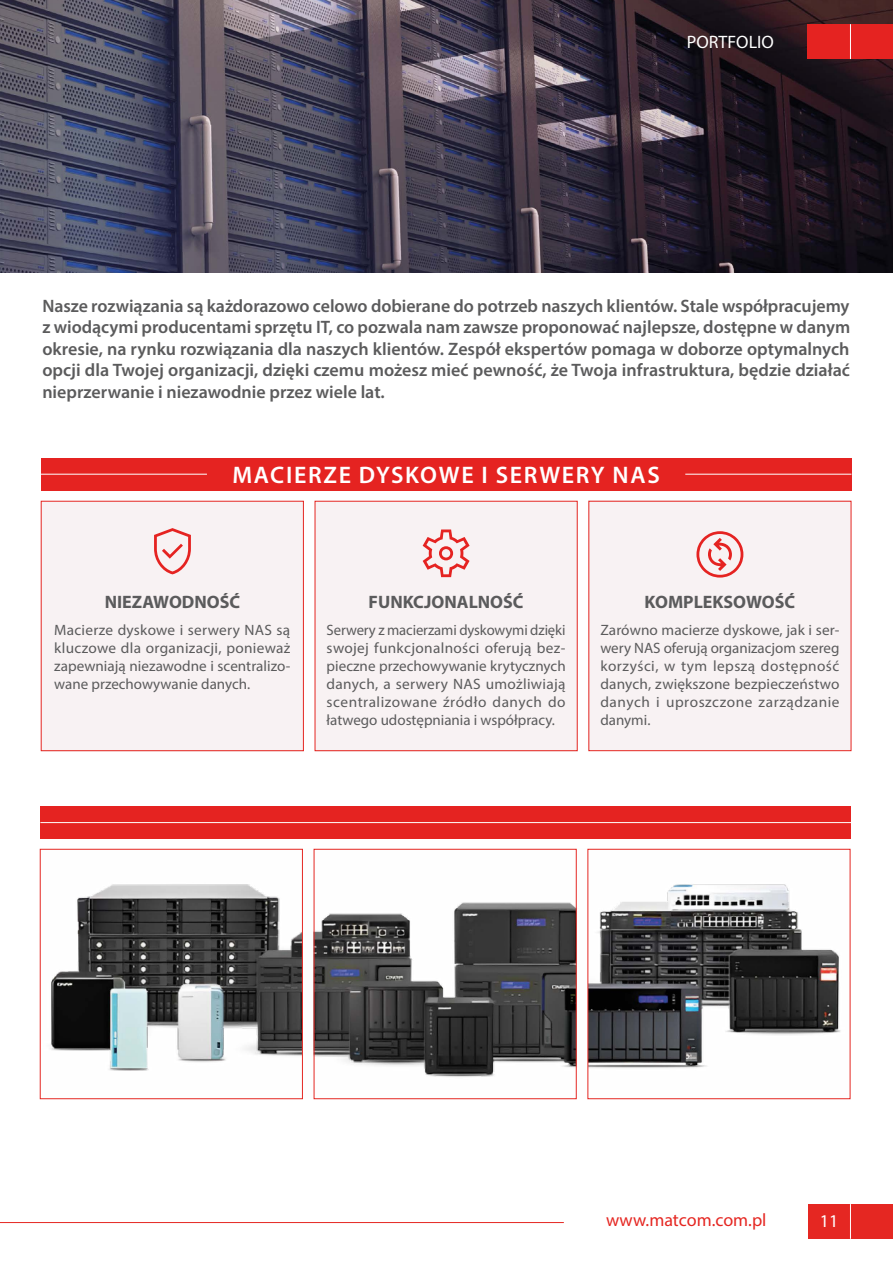
<style>
.page{position:relative;width:893px;height:1263px;background:#fff}
.page>*{position:absolute;margin:0;border:0;box-sizing:border-box;transform-origin:0 0}
.t1{font:600 24px "Myriad Pro";letter-spacing:.07em;color:#fff}
.t2{font:600 18px/21.6px "Myriad Pro";color:#5b5b5c;text-align:justify}
.t3{font:700 18px "Myriad Pro";color:#5b5b5c}
.t4{font:18px "Myriad Pro";color:#e52722}
.t5{font:18px "Myriad Pro";color:#fff}
.t6{font:15px/18px "Myriad Pro";letter-spacing:.005em;color:#5b5b5c;text-align:justify}
</style>
<div class="page">
<div style="left:808px;top:1204px;width:85px;height:35px;background:#e52722"></div>
<hr style="left:850px;top:1204px;width:1px;height:35px;background:#fff">
<hr style="left:0;top:1222px;width:564px;height:1px;background:#e52722">
<img style="left:50px;top:849px;width:791px;height:250px">
<img style="left:0;top:0;width:893px;height:273px">
<div style="left:808px;top:24px;width:85px;height:35px;background:#e52321"></div>
<hr style="left:850px;top:24px;width:1px;height:35px;background:#fff">
<div style="left:589px;top:501px;width:262px;height:250px;background:#f8f2f3"></div>
<div style="left:315px;top:501px;width:262px;height:250px;background:#f8f2f3"></div>
<div style="left:41px;top:501px;width:262px;height:250px;background:#f8f2f3"></div>
<div style="left:41px;top:458px;width:810px;height:33px;background:#e52321"></div>
<svg style="left:423px;top:529px;width:47px;height:48px"></svg>
<div style="left:41px;top:501px;width:263px;height:250px;border:1px solid #e52722"></div>
<div style="left:315px;top:501px;width:263px;height:250px;border:1px solid #e52722"></div>
<div style="left:588px;top:501px;width:263px;height:250px;border:1px solid #e52722"></div>
<hr style="left:41px;top:474px;width:166px;height:1px;background:#fff">
<hr style="left:685px;top:474px;width:166px;height:1px;background:#fff">
<svg style="left:154px;top:528px;width:37px;height:46px"></svg>
<svg style="left:696px;top:531px;width:47px;height:47px"></svg>
<div style="left:40px;top:806px;width:811px;height:33px;background:#e52321"></div>
<hr style="left:40px;top:822px;width:812px;height:1px;background:#fff">
<div style="left:40px;top:849px;width:263px;height:250px;border:1px solid #e52722"></div>
<div style="left:314px;top:849px;width:263px;height:250px;border:1px solid #e52722"></div>
<div style="left:587px;top:849px;width:263px;height:250px;border:1px solid #e52722"></div>
<p class="t5" style="left:687px;top:31px;width:89px">PORTFOLIO</p>
<p class="t2" style="left:42px;top:294px;width:809px">Nasze rozwiązania są każdorazowo celowo dobierane do potrzeb naszych klientów. Stale współpracujemy z wiodącymi producentami sprzętu IT, co pozwala nam zawsze proponować najlepsze, dostępne w danym okresie, na rynku rozwiązania dla naszych klientów. Zespół ekspertów pomaga w doborze optymalnych opcji dla Twojej organizacji, dzięki czemu możesz mieć pewność, że Twoja infrastruktura, będzie działać nieprzerwanie i niezawodnie przez wiele lat.</p>
<h1 class="t1" style="left:232px;top:459px;width:429px">MACIERZE DYSKOWE I SERWERY NAS</h1>
<p class="t3" style="left:105px;top:590px;width:137px">NIEZAWODNOŚĆ</p>
<p class="t3" style="left:369px;top:590px;width:157px">FUNKCJONALNOŚĆ</p>
<p class="t3" style="left:645px;top:590px;width:152px">KOMPLEKSOWOŚĆ</p>
<p class="t6" style="left:327px;top:620px;width:241px">Serwery z macierzami dyskowymi dzięki swojej funkcjonalności oferują bez&shy;pieczne przechowywanie krytycznych danych, a serwery NAS umożliwiają scentralizowane źródło danych do łatwego udostępniania i współpracy.</p>
<p class="t6" style="left:600px;top:620px;width:241px">Zarówno macierze dyskowe, jak i ser&shy;wery NAS oferują organizacjom szereg korzyści, w tym lepszą dostępność danych, zwiększone bezpieczeństwo danych i uproszczone zarządzanie danymi.</p>
<p class="t6" style="left:54px;top:620px;width:238px">Macierze dyskowe i serwery NAS są kluczowe dla organizacji, ponieważ zapewniają niezawodne i scentralizo&shy;wane przechowywanie danych.</p>
<p class="t4" style="left:606px;top:1208px;width:162px">www.matcom.com.pl</p>
<p class="t5" style="left:820px;top:1210px;width:20px">11</p>
</div>
